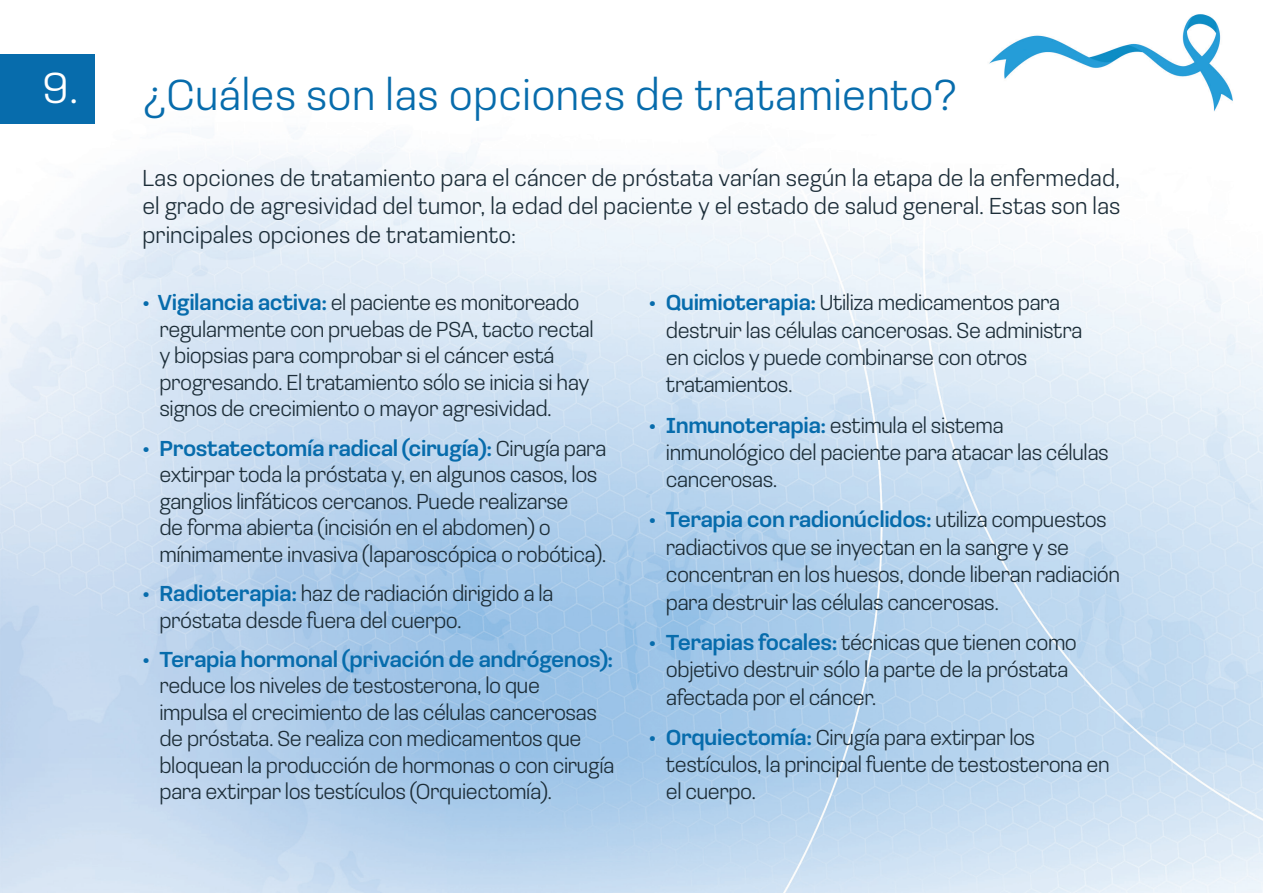
<style>
.page{position:relative;width:1263px;height:893px;background:#fff}
.page>*{position:absolute;margin:0;border:0;box-sizing:border-box;transform-origin:0 0}
.t1{font:300 45px "Loos Normal";letter-spacing:.01em;color:#076cac}
.t2{font:300 45px "Loos Normal";color:#fff}
.t3{font:300 24px/28.5px "Loos Normal";color:#1d2e39;text-align:justify}
.t4{font:300 22.5px/26.5px "Loos Normal";letter-spacing:-.02em;color:#1d2e39}
.s1{font-weight:500;color:#076cac}
</style>
<div class="page">
<img style="left:0;top:14px;width:1263px;height:879px">
<div style="left:0;top:54px;width:94px;height:69px;background:#076cac"></div>
<p class="t2" style="left:42px;top:57px;width:38px">9.</p>
<p class="t1" style="left:142px;top:64px;width:817px">¿Cuáles son las opciones de tratamiento?</p>
<p class="t3" style="left:142px;top:163px;width:979px">Las opciones de tratamiento para el cáncer de próstata varían según la etapa de la enfermedad, el grado de agresividad del tumor, la edad del paciente y el estado de salud general. Estas son las principales opciones de tratamiento:</p>
<p class="t4" style="left:159px;top:288px;width:436px;text-indent:-17px"><span class="s1">• Vigilancia activa:</span> el paciente es monitoreado regularmente con pruebas de PSA, tacto rectal y biopsias para comprobar si el cáncer está progresando. El tratamiento sólo se inicia si hay signos de crecimiento o mayor agresividad.</p>
<p class="t4" style="left:159px;top:434px;width:449px;text-indent:-17px"><span class="s1">• Prostatectomía radical (cirugía):</span> Cirugía para extirpar toda la próstata y, en algunos casos, los ganglios linfáticos cercanos. Puede realizarse<br>de forma abierta (incisión en el abdomen) o mínimamente invasiva (laparoscópica o robótica).</p>
<p class="t4" style="left:159px;top:579px;width:396px;text-indent:-17px"><span class="s1">• Radioterapia:</span> haz de radiación dirigido a la próstata desde fuera del cuerpo.</p>
<p class="t4" style="left:159px;top:645px;width:457px;text-indent:-17px"><span class="s1">• Terapia hormonal (privación de andrógenos): </span>reduce los niveles de testosterona, lo que<br>impulsa el crecimiento de las células cancerosas de próstata. Se realiza con medicamentos que bloquean la producción de hormonas o con cirugía para extirpar los testículos (Orquiectomía).</p>
<p class="t4" style="left:666px;top:288px;width:418px;line-height:27.5px;text-indent:-17px"><span class="s1">• Quimioterapia:</span> Utiliza medicamentos para destruir las células cancerosas. Se administra en ciclos y puede combinarse con otros tratamientos.</p>
<p class="t4" style="left:666px;top:410px;width:444px;line-height:27.5px;text-indent:-17px"><span class="s1">• Inmunoterapia:</span> estimula el sistema inmunológico del paciente para atacar las células cancerosas.</p>
<p class="t4" style="left:666px;top:505px;width:456px;line-height:27.5px;text-indent:-17px"><span class="s1">• Terapia con radionúclidos:</span> utiliza compuestos radiactivos que se inyectan en la sangre y se concentran en los huesos, donde liberan radiación para destruir las células cancerosas.</p>
<p class="t4" style="left:666px;top:627px;width:413px;line-height:27.5px;text-indent:-17px"><span class="s1">• Terapias focales:</span> técnicas que tienen como objetivo destruir sólo la parte de la próstata afectada por el cáncer.</p>
<p class="t4" style="left:666px;top:722px;width:445px;line-height:27.5px;text-indent:-17px"><span class="s1">• Orquiectomía:</span> Cirugía para extirpar los testículos, la principal fuente de testosterona en el cuerpo.</p>
</div>
